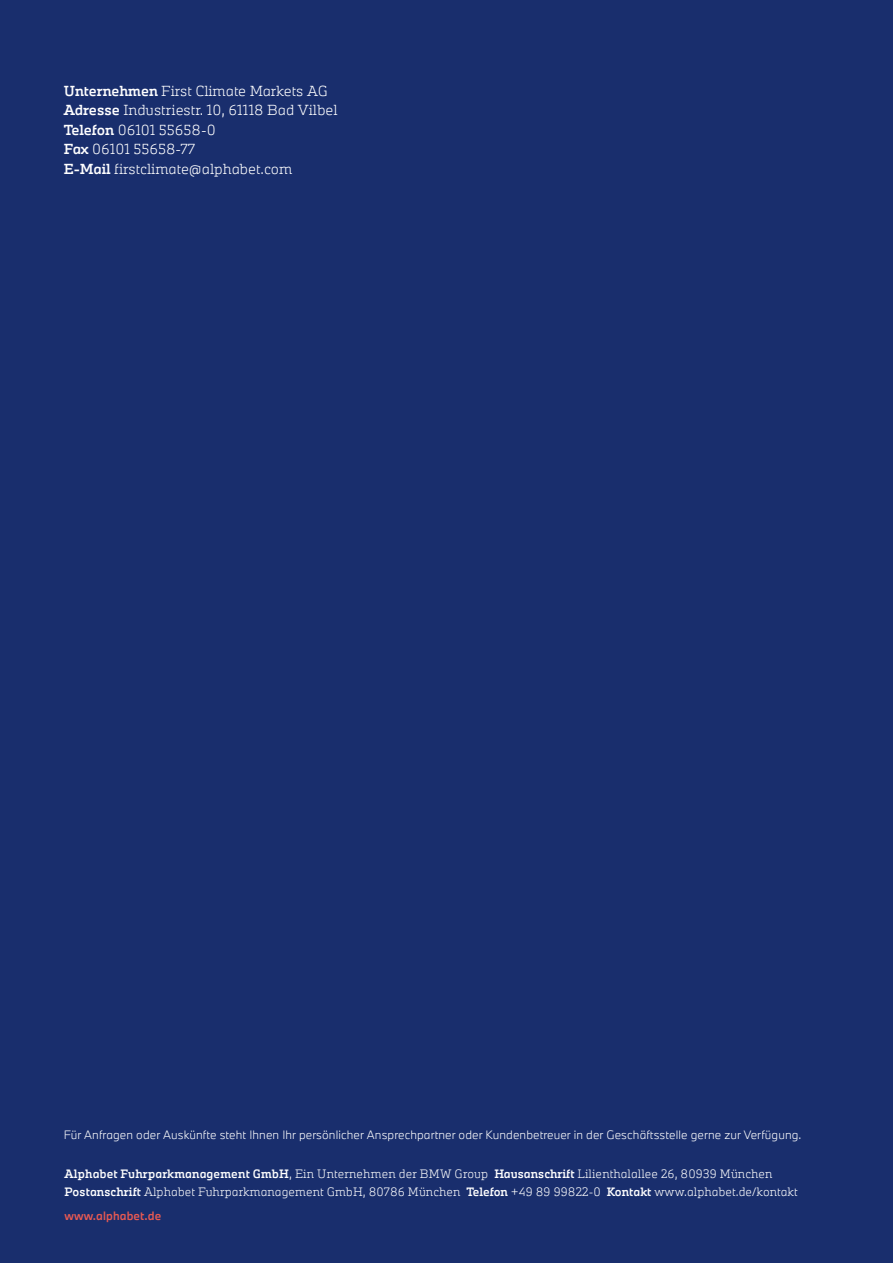
<style>
.page{position:relative;width:893px;height:1263px;background:#192e6d}
.page>*{position:absolute;margin:0;border:0;box-sizing:border-box;transform-origin:0 0}
.t1{font:300 13.5px/19.5px "Alphabet Slab Pro";color:#fff}
.t2{font:300 11.25px/17.2px "Alphabet Slab Pro";letter-spacing:.01em;color:#fff}
.t3{font:300 11.25px "Alphabet Sans Pro";letter-spacing:.01em;color:#fff}
.t4{font:500 11.25px "Alphabet Sans Pro";letter-spacing:.01em;color:#ea5a52}
.s1{font-weight:500}
</style>
<div class="page">
<p class="t1" style="left:64px;top:81px;width:275px"><span class="s1">Unternehmen</span> First Climate Markets AG<br><span class="s1">Adresse</span> Industriestr. 10, 61118 Bad Vilbel<br><span class="s1">Telefon</span> 06101 55658-0<br><span class="s1">Fax</span> 06101 55658-77<br><span class="s1">E-Mail</span> firstclimate@alphabet.com</p>
<p class="t3" style="left:64px;top:1127px;width:739px">Für Anfragen oder Auskünfte steht Ihnen Ihr persönlicher Ansprechpartner oder Kundenbetreuer in der Geschäftsstelle gerne zur Verfügung.</p>
<p class="t2" style="left:65px;top:1165px;width:735px"><span class="s1">Alphabet Fuhrparkmanagement GmbH</span>, Ein Unternehmen der BMW Group <span class="s1">Hausanschrift</span> Lilienthalallee 26, 80939 München<br><span class="s1">Postanschrift</span> Alphabet Fuhrparkmanagement GmbH, 80786 München <span class="s1">Telefon</span> +49 89 99822-0 <span class="s1">Kontakt</span> www.alphabet.de/kontakt</p>
<p class="t4" style="left:65px;top:1208px;width:98px">www.alphabet.de</p>
</div>
